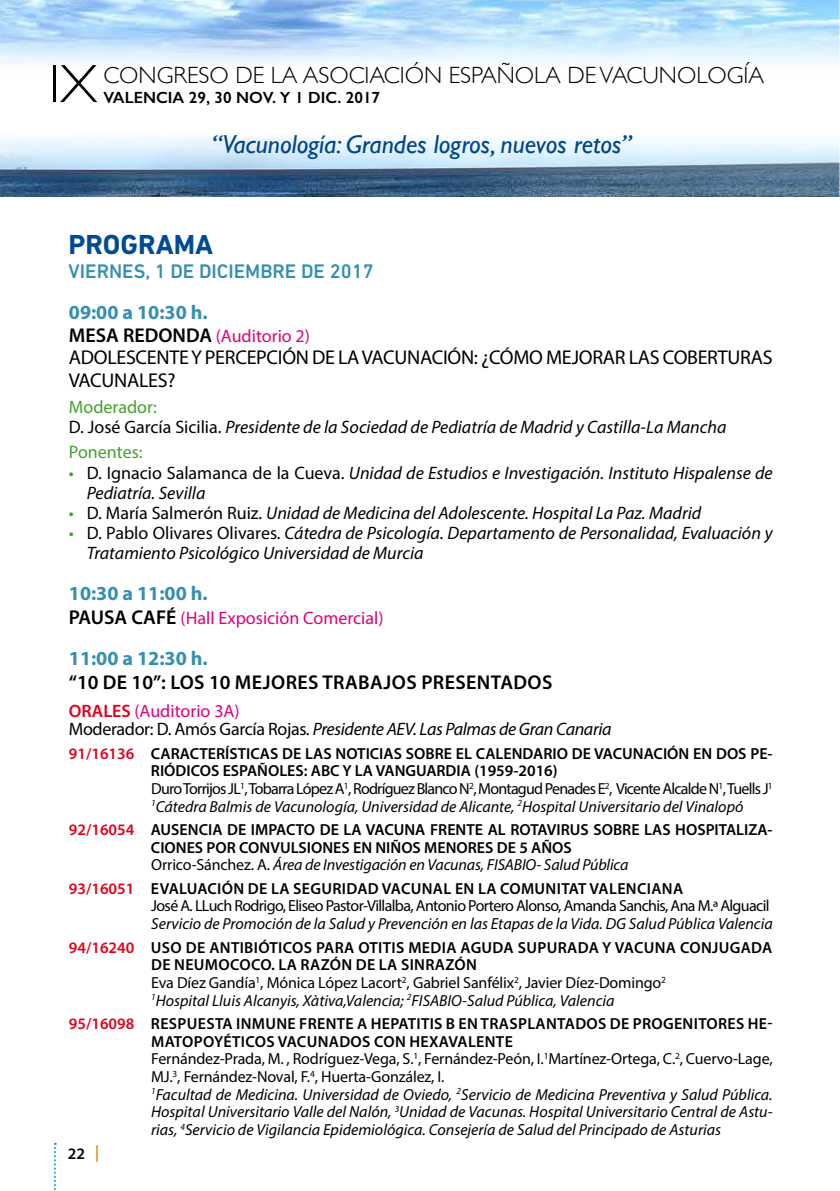
<style>
.page{position:relative;width:840px;height:1191px;background:#fff}
.page>*{position:absolute;margin:0;border:0;box-sizing:border-box;transform-origin:0 0}
.t1{font:300 54.2px "Gill Sans";color:#000}
.t2{font:700 28px "DIN Next LT Pro";color:#004b93}
.t3{font:italic 26px "Gill Sans";color:#004588}
.t4{font:300 23.4px "Gill Sans";color:#000}
.t5{font:20px/22.4px "Myriad Pro";letter-spacing:-.015em;color:#000}
.t6{font:600 20px "Myriad Pro";color:#000}
.t7{font:700 20px "Myriad Pro";color:#358faf}
.t8{font:500 20px "DIN Next LT Pro";color:#358faf}
.t9{font:italic 18px/20px "Myriad Pro";color:#000}
.t10{font:italic 18px/18.6px "Myriad Pro";letter-spacing:-.02em;color:#000}
.t11{font:18px "Myriad Pro";color:#e2007a}
.t12{font:18px "Myriad Pro";color:#44a12b}
.t13{font:600 16.2px "Gill Sans";color:#000}
.t14{font:600 16px/17.6px "Myriad Pro";color:#000}
.t15{font:italic 16px/17.6px "Myriad Pro";color:#000}
.t16{font:16px "Myriad Pro";letter-spacing:-.04em;color:#000}
.s1{font-weight:600;font-size:20px;color:#000}
.s2{font-style:normal;color:#44a12b}
.s3{font-style:normal}
.s4{font-weight:600;font-style:normal;color:#e2001a}
.s5{font-style:normal;color:#e2007a}
.s6{color:#e2001a}
.s7{font-weight:400}
.s8{font-weight:400;font-style:italic}
.s9{font-weight:600;font-style:normal}
.s10{font-family:"Scene Std";font-weight:400;font-size:18px;color:#ee7f00}
</style>
<div class="page">
<img style="left:0;top:0;width:839px;height:197px">
<svg style="left:54px;top:1143px;width:2px;height:48px"></svg>
<h1 class="t1" style="left:49px;top:42px;width:50px">IX</h1>
<h3 class="t4" style="left:103px;top:57px;width:662px">CONGRESO DE LA ASOCIACIÓN ESPAÑOLA DE VACUNOLOGÍA</h3>
<p class="t13" style="left:103px;top:87px;width:278px">VALENCIA 29, 30 NOV. Y 1 DIC. 2017</p>
<h3 class="t3" style="left:212px;top:129px;width:421px">“Vacunología: Grandes logros, nuevos retos”</h3>
<h2 class="t2" style="left:69px;top:228px;width:145px">PROGRAMA</h2>
<p class="t8" style="left:69px;top:259px;width:12px">VIERNES</p>
<p class="t8" style="left:145px;top:259px;width:229px">, 1 DE DICIEMBRE DE 2017</p>
<p class="t7" style="left:69px;top:300px;width:140px">09:00 a 10:30 h.</p>
<p class="t11" style="left:69px;top:325px;width:242px"><span class="s1">MESA REDONDA</span> (Auditorio 2)</p>
<p class="t5" style="left:69px;top:346px;width:704px">ADOLESCENTE Y PERCEPCIÓN DE LA VACUNACIÓN: ¿CÓMO MEJORAR LAS COBERTURAS<br>VACUNALES?</p>
<p class="t9" style="left:69px;top:396px;width:658px"><span class="s2">Moderador:<br></span><span class="s3">D. José García Sicilia.</span> Presidente de la Sociedad de Pediatría de Madrid y Castilla-La Mancha</p>
<p class="t12" style="left:69px;top:441px;width:75px">Ponentes:</p>
<p class="t9" style="left:87px;top:462px;width:687px;text-indent:-18px"><span class="s2">•</span> <span class="s3">D. Ignacio Salamanca de la Cueva.</span> Unidad de Estudios e Investigación. Instituto Hispalense de<br>Pediatría. Sevilla</p>
<p class="t9" style="left:69px;top:502px;width:633px"><span class="s2">•</span> <span class="s3">D. María Salmerón Ruiz.</span> Unidad de Medicina del Adolescente. Hospital La Paz. Madrid</p>
<p class="t9" style="left:87px;top:522px;width:687px;text-indent:-18px"><span class="s2">•</span> <span class="s3">D. Pablo Olivares Olivares.</span> Cátedra de Psicología. Departamento de Personalidad, Evaluación y<br>Tratamiento Psicológico Universidad de Murcia</p>
<p class="t7" style="left:69px;top:580px;width:140px">10:30 a 11:00 h.</p>
<p class="t11" style="left:69px;top:607px;width:316px"><span class="s1">PAUSA CAFÉ</span> (Hall Exposición Comercial)</p>
<p class="t7" style="left:69px;top:645px;width:140px">11:00 a 12:30 h.</p>
<p class="t6" style="left:69px;top:670px;width:179px">“10 DE 10”: LOS 10 MEJORES</p>
<p class="t6" style="left:322px;top:670px;width:13px">TRABAJOS</p>
<p class="t6" style="left:421px;top:670px;width:13px">PRESENTADOS</p>
<p class="t10" style="left:69px;top:701px;width:544px"><span class="s4">ORALES</span> <span class="s5">(Auditorio 3A)<br></span><span class="s3">Moderador: D. Amós García Rojas.</span> Presidente AEV. Las Palmas de Gran Canaria</p>
<p class="t14" style="left:151px;top:744px;width:622px;text-indent:-82px"><span class="s6">91/16136</span> CARACTERÍSTICAS DE LAS NOTICIAS SOBRE EL CALENDARIO DE VACUNACIÓN EN DOS PE-RIÓDICOS ESPAÑOLES: ABC Y LA VANGUARDIA (1959-2016)<br><span class="s7">Duro Torrijos JL</span><sup>1</sup><span class="s7">, Tobarra López A</span><sup>1</sup><span class="s7">, Rodríguez Blanco N</span><sup>2</sup><span class="s7">, Montagud Penades E</span><sup>2</sup><span class="s7">, Vicente Alcalde N</span><sup>1</sup><span class="s7">, Tuells J</span><sup>1<br></sup><sup>1</sup><span class="s8">Cátedra Balmis de Vacunología, Universidad de Alicante,</span> <sup>2</sup><span class="s8">Hospital Universitario del Vinalopó</span></p>
<p class="t14" style="left:151px;top:820px;width:622px;text-indent:-82px"><span class="s6">92/16054</span> AUSENCIA DE IMPACTO DE LA VACUNA FRENTE AL ROTAVIRUS SOBRE LAS HOSPITALIZA-<br>CIONES POR CONVULSIONES EN NIÑOS MENORES DE 5 AÑOS<br><span class="s7">Orrico-Sánchez. A.</span> <span class="s8">Área de Investigación en Vacunas, FISABIO- Salud Pública</span></p>
<p class="t14" style="left:69px;top:879px;width:101px"><span class="s6">93/16051</span> EVALUACIÓN</p>
<p class="t14" style="left:248px;top:879px;width:56px">DELASEGURIDAD</p>
<p class="t14" style="left:381px;top:879px;width:21px">VACUNAL</p>
<p class="t14" style="left:455px;top:879px;width:65px">EN LA COMUNITAT</p>
<p class="t14" style="left:589px;top:879px;width:20px">VALENCIANA</p>
<p class="t16" style="left:151px;top:896px;width:619px">José A. LLuch Rodrigo, Eliseo Pastor-Villalba, Antonio Portero Alonso, Amanda Sanchis, Ana M.ª Alguacil</p>
<p class="t15" style="left:69px;top:911px;width:705px;line-height:23.4px;text-indent:82px">Servicio de Promoción de la Salud y Prevención en las Etapas de la Vida. DG Salud Pública Valencia<br><span class="s4">94/16240</span> <span class="s9">USO DE ANTIBIÓTICOS</span></p>
<p class="t14" style="left:316px;top:938px;width:11px">PARA</p>
<p class="t14" style="left:358px;top:938px;width:19px">OTITIS</p>
<p class="t14" style="left:408px;top:938px;width:23px">MEDIA</p>
<p class="t14" style="left:460px;top:938px;width:22px">AGUDA</p>
<p class="t14" style="left:517px;top:938px;width:12px">SUPURADA</p>
<p class="t14" style="left:602px;top:938px;width:24px">Y VACUNA</p>
<p class="t14" style="left:679px;top:938px;width:12px">CONJUGADA</p>
<p class="t15" style="left:151px;top:955px;width:516px;text-indent:204px"><span class="s9">DELASINRAZÓN<br></span><span class="s3">Eva Díez Gandía</span><sup>1</sup><span class="s3">, Mónica López Lacort</span><sup>2</sup><span class="s3">, Gabriel Sanfélix</span><sup>2</sup><span class="s3">, Javier Díez-Domingo</span><sup>2<br></sup><sup>1</sup>Hospital Lluis Alcanyis, Xàtiva,Valencia; <sup>2</sup>FISABIO-Salud Pública, Valencia</p>
<p class="t14" style="left:69px;top:1014px;width:102px"><span class="s6">95/16098</span> RESPUESTA</p>
<p class="t14" style="left:236px;top:1014px;width:11px">INMUNE</p>
<p class="t14" style="left:299px;top:1014px;width:10px">FRENTE</p>
<p class="t14" style="left:357px;top:1014px;width:23px">A HEPATITIS</p>
<p class="t14" style="left:445px;top:1014px;width:46px">B EN TRASPLANTADOS</p>
<p class="t14" style="left:609px;top:1014px;width:34px">DE PROGENITORES</p>
<p class="t14" style="left:747px;top:1014px;width:26px">HE -</p>
<p class="t14" style="left:151px;top:1032px;width:11px">MATOPOYÉTICOS</p>
<p class="t14" style="left:277px;top:1032px;width:12px">VACUNADOS</p>
<p class="t14" style="left:374px;top:1032px;width:11px">CON</p>
<p class="t14" style="left:151px;top:955px;width:35px">DE NEUMOCOCO</p>
<p class="t14" style="left:271px;top:955px;width:41px">. LA RAZÓN</p>
<p class="t15" style="left:151px;top:1032px;width:622px;text-indent:258px"><span class="s9">HEXAVALENTE<br></span><span class="s3">Fernández-Prada, M. , Rodríguez-Vega, S.</span><sup>1</sup><span class="s3">, Fernández-Peón, I.</span><sup>1</sup><span class="s3">Martínez-Ortega, C.</span><sup>2</sup><span class="s3">, Cuervo-Lage, MJ.</span><sup>3</sup><span class="s3">, Fernández-Noval, F.</span><sup>4</sup><span class="s3">, Huerta-González, I.<br></span><sup>1</sup>Facultad de Medicina. Universidad de Oviedo, <sup>2</sup>Servicio de Medicina Preventiva y Salud Pública.<br>Hospital Universitario Valle del Nalón, <sup>3</sup>Unidad de Vacunas. Hospital Universitario Central de Astu&shy;rias, <sup>4</sup>Servicio de Vigilancia Epidemiológica. Consejería de Salud del Principado de Asturias</p>
<p class="t14" style="left:68px;top:1144px;width:33px">22 <span class="s10">|</span></p>
</div>
